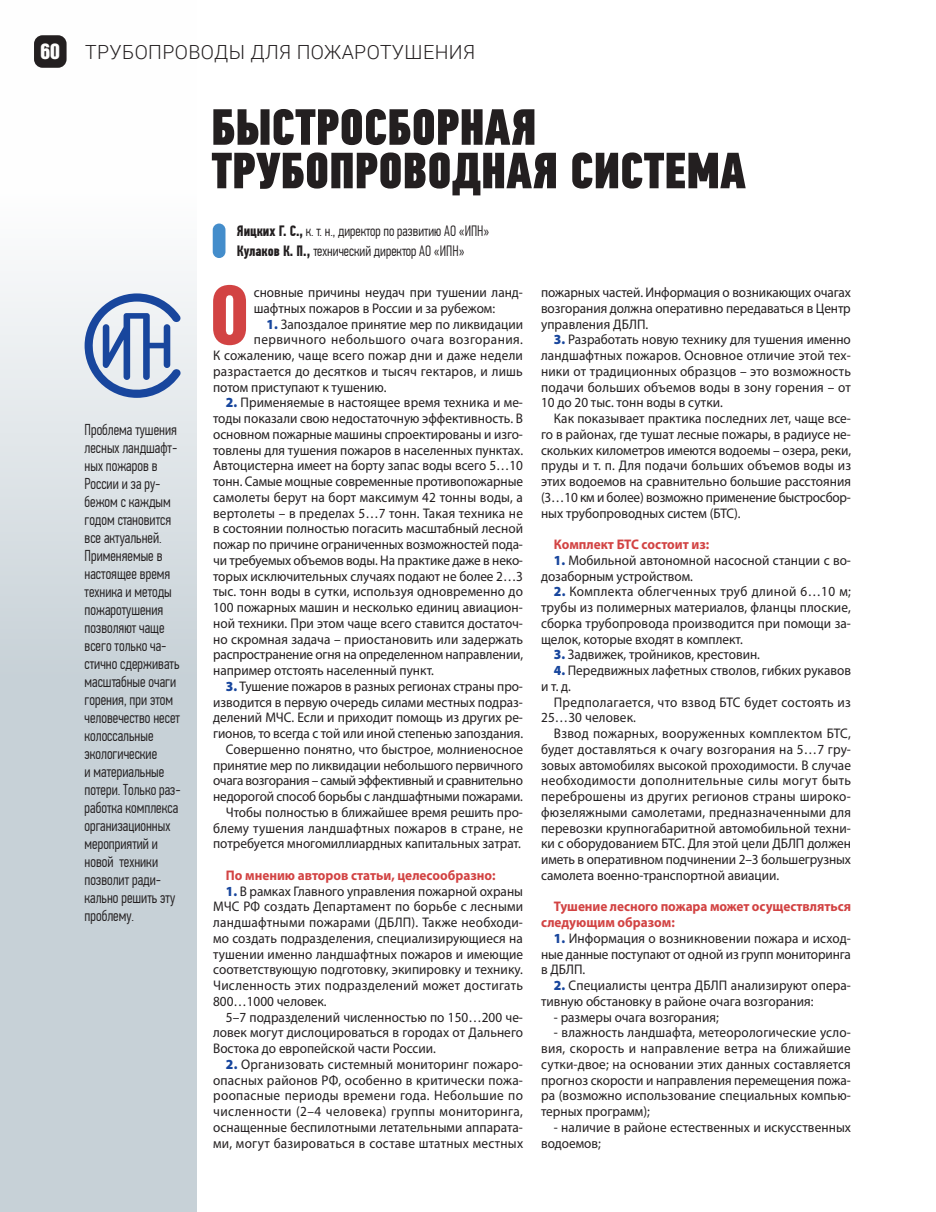
<style>
.page{position:relative;width:936px;height:1212px;background:#fff}
.page>*{position:absolute;margin:0;border:0;box-sizing:border-box;transform-origin:0 0}
.Text_9_3_DropCap{font:73.05px "Helvetica Inserat LT Std";color:#d24343;scale:.95 1}
.t1{font:51px/43.5px "PF Din Text Comp Pro X Black";color:#231f20}
.t2{font:300 19.5px "Roboto";letter-spacing:.02em;color:#231f20}
.t3{font:19.5px "Helvetica Inserat LT Std";color:#fff}
.t4{font:300 15.75px/18px "PF Din Text Comp Pro";color:#231f20}
.t5{font:300 15px "PF Din Text Comp Pro";color:#231f20}
.Main_Text_9_5{font:13.95px/15.8px "Myriad Pro";color:#231f20;text-align:justify;scale:.95 1}
.Main_Text_9_5-2{font:700 13.95px/15.8px "Myriad Pro";color:#d24343;scale:.95 1}
.Text_9_3_DropCap-2{font:13.95px/15.8px "Myriad Pro";color:#231f20;scale:.95 1}
.Main_Text_9_5-3{font:13.95px/15.8px "Myriad Pro";letter-spacing:.02em;color:#231f20;scale:.95 1}
.Main_Text_9_5-4{font:13.95px "Myriad Pro";letter-spacing:.03em;color:#231f20;scale:.95 1}
.s1{font-weight:700}
.s2{font-weight:900;color:#18469d}
</style>
<div class="page">
<div style="left:213px;top:223px;width:12px;height:35px;background:#448dcb;border-radius:6px"></div>
<svg style="left:0;top:35px;width:196px;height:1177px;fill:#cad3d9"></svg>
<svg style="left:84px;top:293px;width:97px;height:105px"></svg>
<h3 class="t3" style="left:40px;top:40px;width:21px">60</h3>
<p class="t2" style="left:85px;top:38px;width:391px">ТРУБОПРОВОДЫ ДЛЯ ПОЖАРОТУШЕНИЯ</p>
<p class="t1" style="left:211px;top:106px;width:536px">БЫСТРОСБОРНАЯ<br>ТРУБОПРОВОДНАЯ СИСТЕМА</p>
<p class="t4" style="left:85px;top:421px;width:98px">Проблема тушения лесных ландшафт&shy;ных пожаров в<br>России и за ру&shy;бежом с каждым годом становится все актуальней.<br>Применяемые в настоящее время техника и методы пожаротушения позволяют чаще всего только ча&shy;стично сдерживать масштабные очаги горения, при этом человечество несет колоссальные экологические<br>и материальные потери. Только раз&shy;работка комплекса организационных мероприятий и новой техники позволит ради&shy;кально решить эту проблему.</p>
<p class="t5" style="left:237px;top:223px;width:254px"><span class="s1">Яицких Г. С.,</span> к. т. н., директор по развитию АО «ИПН»</p>
<p class="t5" style="left:237px;top:242px;width:229px"><span class="s1">Кулаков К. П.,</span> технический директор АО «ИПН»</p>
<p class="Text_9_3_DropCap" style="left:210px;top:272px;width:42px">О</p>
<p class="Text_9_3_DropCap-2" style="left:254px;top:284px;width:285px">сновные причины неудач при тушении ланд&shy;шафтных пожаров в России и за рубежом:</p>
<p class="Main_Text_9_5" style="left:266px;top:316px;width:271px"><span class="s2">1.</span> Запоздалое принятие мер по ликвидации</p>
<p class="Main_Text_9_5-4" style="left:254px;top:331px;width:285px">первичного небольшого очага возгорания.</p>
<p class="Main_Text_9_5" style="left:213px;top:347px;width:327px">К сожалению, чаще всего пожар дни и даже недели</p>
<p class="Main_Text_9_5" style="left:213px;top:363px;width:327px">разрастается до десятков и тысяч гектаров, и лишь</p>
<p class="Main_Text_9_5" style="left:213px;top:379px;width:184px">потом приступают к тушению.</p>
<p class="Main_Text_9_5" style="left:213px;top:394px;width:328px;text-indent:13px"><span class="s2">2.</span> Применяемые в настоящее время техника и ме&shy;тоды показали свою недостаточную эффективность. В основном пожарные машины спроектированы и изго&shy;товлены для тушения пожаров в населенных пунктах.<br>Автоцистерна имеет на борту запас воды всего 5…10 тонн. Самые мощные современные противопожарные самолеты берут на борт максимум 42 тонны воды, а вертолеты – в пределах 5…7 тонн. Такая техника не в состоянии полностью погасить масштабный лесной пожар по причине ограниченных возможностей пода&shy;чи требуемых объемов воды. На практике даже в неко&shy;торых исключительных случаях подают не более 2…3 тыс. тонн воды в сутки, используя одновременно до 100 пожарных машин и несколько единиц авиацион&shy;ной техники. При этом чаще всего ставится достаточ&shy;но скромная задача – приостановить или задержать распространение огня на определенном направлении, например отстоять населенный пункт.</p>
<p class="Main_Text_9_5" style="left:213px;top:678px;width:328px;text-indent:13px"><span class="s2">3.</span> Тушение пожаров в разных регионах страны про&shy;изводится в первую очередь силами местных подраз&shy;делений МЧС. Если и приходит помощь из других ре&shy;гионов, то всегда с той или иной степенью запоздания.</p>
<p class="Main_Text_9_5" style="left:213px;top:741px;width:328px;text-indent:13px">Совершенно понятно, что быстрое, молниеносное принятие мер по ликвидации небольшого первичного очага возгорания – самый эффективный и сравнительно недорогой способ борьбы с ландшафтными пожарами.</p>
<p class="Main_Text_9_5" style="left:213px;top:804px;width:328px;text-indent:13px">Чтобы полностью в ближайшее время решить про&shy;блему тушения ландшафтных пожаров в стране, не потребуется многомиллиардных капитальных затрат.</p>
<p class="Main_Text_9_5-2" style="left:226px;top:867px;width:285px">По мнению авторов статьи, целесообразно:</p>
<p class="Main_Text_9_5" style="left:213px;top:883px;width:328px;text-indent:13px"><span class="s2">1.</span> В рамках Главного управления пожарной охраны МЧС РФ создать Департамент по борьбе с лесными ландшафтными пожарами (ДБЛП). Также необходи&shy;мо создать подразделения, специализирующиеся на тушении именно ландшафтных пожаров и имеющие соответствующую подготовку, экипировку и технику.<br>Численность этих подразделений может достигать 800…1000 человек.</p>
<p class="Main_Text_9_5" style="left:213px;top:1009px;width:328px;text-indent:13px">5–7 подразделений численностью по 150…200 че&shy;ловек могут дислоцироваться в городах от Дальнего Востока до европейской части России.</p>
<p class="Main_Text_9_5" style="left:213px;top:1056px;width:328px;text-indent:13px"><span class="s2">2.</span> Организовать системный мониторинг пожаро&shy;опасных районов РФ, особенно в критически пожа&shy;роопасные периоды времени года. Небольшие по численности (2–4 человека) группы мониторинга, оснащенные беспилотными летательными аппарата&shy;ми, могут базироваться в составе штатных местных</p>
<p class="Main_Text_9_5" style="left:541px;top:284px;width:328px">пожарных частей. Информация о возникающих очагах возгорания должна оперативно передаваться в Центр управления ДБЛП.</p>
<p class="Main_Text_9_5" style="left:541px;top:331px;width:328px;text-indent:13px"><span class="s2">3.</span> Разработать новую технику для тушения именно ландшафтных пожаров. Основное отличие этой тех&shy;ники от традиционных образцов – это возможность подачи больших объемов воды в зону горения – от 10 до 20 тыс. тонн воды в сутки.</p>
<p class="Main_Text_9_5" style="left:541px;top:410px;width:328px;text-indent:13px">Как показывает практика последних лет, чаще все&shy;го в районах, где тушат лесные пожары, в радиусе не&shy;скольких километров имеются водоемы – озера, реки, пруды и т. п. Для подачи больших объемов воды из этих водоемов на сравнительно большие расстояния (3…10 км и более) возможно применение быстросбор&shy;ных трубопроводных систем (БТС).</p>
<p class="Main_Text_9_5-2" style="left:554px;top:536px;width:165px">Комплект БТС состоит из:</p>
<p class="Main_Text_9_5" style="left:541px;top:552px;width:328px;text-indent:13px"><span class="s2">1.</span> Мобильной автономной насосной станции с во&shy;дозаборным устройством.</p>
<p class="Main_Text_9_5" style="left:541px;top:583px;width:328px;text-indent:13px"><span class="s2">2.</span> Комплекта облегченных труб длиной 6…10 м; трубы из полимерных материалов, фланцы плоские, сборка трубопровода производится при помощи за&shy;щелок, которые входят в комплект.</p>
<p class="Main_Text_9_5" style="left:554px;top:646px;width:218px"><span class="s2">3.</span> Задвижек, тройников, крестовин.</p>
<p class="Main_Text_9_5" style="left:541px;top:662px;width:328px;text-indent:13px"><span class="s2">4.</span> Передвижных лафетных стволов, гибких рукавов и т. д.</p>
<p class="Main_Text_9_5-3" style="left:541px;top:694px;width:327px;text-indent:13px">Предполагается, что взвод БТС будет состоять из<br>25…30 человек.</p>
<p class="Main_Text_9_5" style="left:541px;top:725px;width:328px;text-indent:13px">Взвод пожарных, вооруженных комплектом БТС, будет доставляться к очагу возгорания на 5…7 гру&shy;зовых автомобилях высокой проходимости. В случае необходимости дополнительные силы могут быть переброшены из других регионов страны широко&shy;фюзеляжными самолетами, предназначенными для перевозки крупногабаритной автомобильной техни&shy;ки с оборудованием БТС. Для этой цели ДБЛП должен иметь в оперативном подчинении 2–3 большегрузных самолета военно-транспортной авиации.</p>
<p class="Main_Text_9_5-2" style="left:541px;top:898px;width:328px;text-indent:13px">Тушение лесного пожара может осуществляться следующим образом:</p>
<p class="Main_Text_9_5" style="left:541px;top:930px;width:328px;text-indent:13px"><span class="s2">1.</span> Информация о возникновении пожара и исход&shy;ные данные поступают от одной из групп мониторинга в ДБЛП.</p>
<p class="Main_Text_9_5" style="left:541px;top:977px;width:328px;text-indent:13px"><span class="s2">2.</span> Специалисты центра ДБЛП анализируют опера&shy;тивную обстановку в районе очага возгорания:</p>
<p class="Main_Text_9_5" style="left:554px;top:1009px;width:175px">- размеры очага возгорания;</p>
<p class="Main_Text_9_5" style="left:541px;top:1024px;width:328px;text-indent:13px">- влажность ландшафта, метеорологические усло&shy;вия, скорость и направление ветра на ближайшие сутки-двое; на основании этих данных составляется прогноз скорости и направления перемещения пожа&shy;ра (возможно использование специальных компью&shy;терных программ);</p>
<p class="Main_Text_9_5" style="left:541px;top:1119px;width:328px;text-indent:13px">- наличие в районе естественных и искусственных водоемов;</p>
</div>
